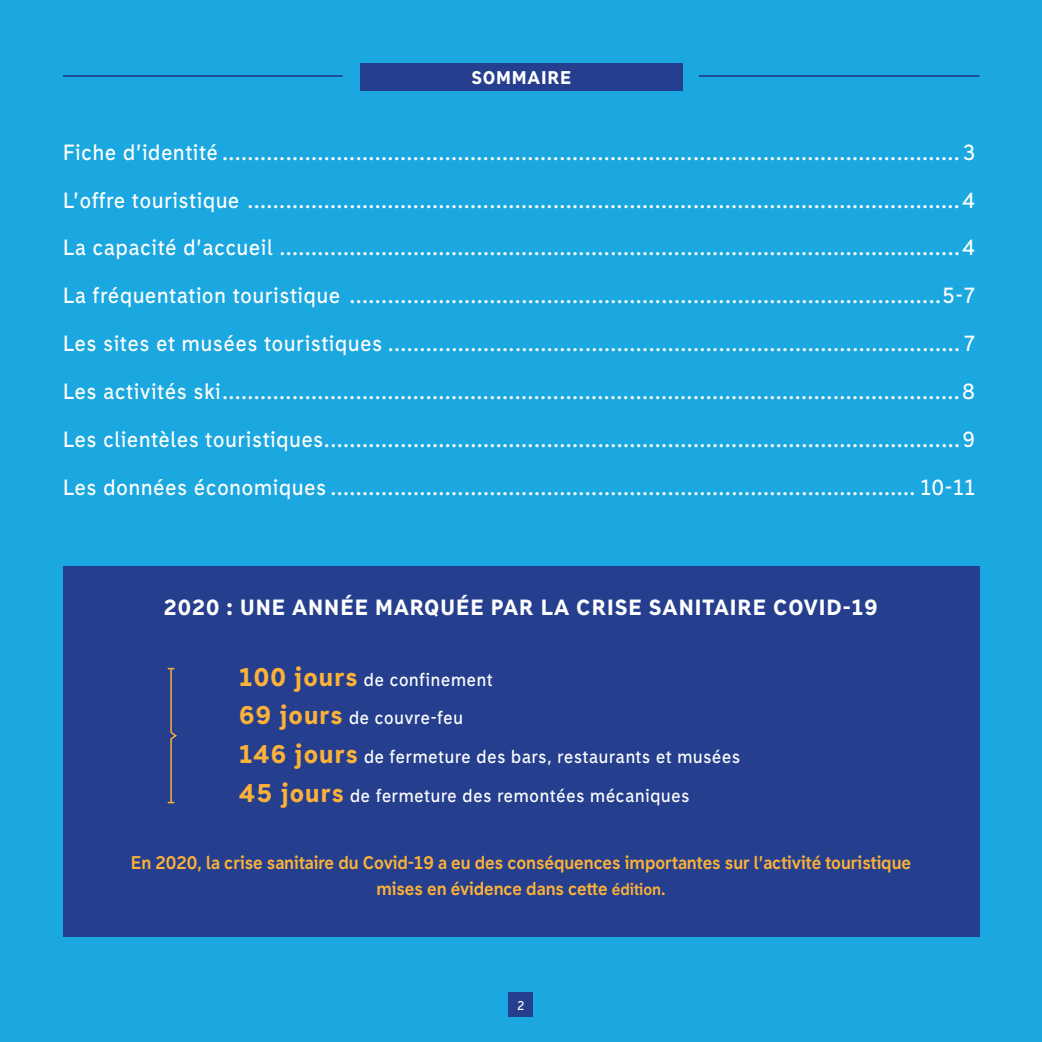
<style>
.page{position:relative;width:1042px;height:1042px;background:#1ba7df}
.page>*{position:absolute;margin:0;border:0;box-sizing:border-box;transform-origin:0 0}
.t1{font:700 21px "Madras";letter-spacing:.05em;color:#fff}
.t2{font:900 21px "Madras";letter-spacing:.045em;color:#fff}
.t3{font:700 17.5px "Madras";letter-spacing:.05em;color:#fff}
.t4{font:800 17.5px "Madras";color:#fcb139}
.t5{font:900 17.5px "Madras";letter-spacing:.045em;color:#fff}
.t6{font:700 12.25px "Madras";color:#fff}
.s1{font-weight:900;font-size:24.5px;color:#fcb139}
.s2{font-size:15.75px}
</style>
<div class="page">
<hr style="left:63px;top:75px;width:280px;height:2px;background:#253f8e">
<hr style="left:699px;top:75px;width:280px;height:2px;background:#253f8e">
<div style="left:360px;top:63px;width:322px;height:27px;background:#253f8e"></div>
<div style="left:508px;top:992px;width:25px;height:25px;background:#253f8e"></div>
<div style="left:63px;top:566px;width:916px;height:370px;background:#253f8e"></div>
<svg style="left:168px;top:667px;width:9px;height:137px"></svg>
<p class="t5" style="left:471px;top:66px;width:101px">SOMMAIRE</p>
<p class="t1" style="left:63px;top:140px;width:913px">Fiche d’identité .................................................................................................................... 3</p>
<p class="t1" style="left:63px;top:187px;width:913px">L’offre touristique ................................................................................................................4</p>
<p class="t1" style="left:63px;top:235px;width:913px">La capacité d’accueil ...........................................................................................................4</p>
<p class="t1" style="left:63px;top:283px;width:913px">La fréquentation touristique .............................................................................................5-7</p>
<p class="t1" style="left:63px;top:331px;width:913px">Les sites et musées touristiques .......................................................................................... 7</p>
<p class="t1" style="left:63px;top:379px;width:913px">Les activités ski....................................................................................................................8</p>
<p class="t1" style="left:63px;top:427px;width:913px">Les clientèles touristiques....................................................................................................9</p>
<p class="t1" style="left:63px;top:474px;width:913px">Les données économiques ............................................................................................ 10-11</p>
<p class="t2" style="left:164px;top:594px;width:715px">2020 : UNE ANNÉE MARQUÉE PAR LA CRISE SANITAIRE COVID-19</p>
<p class="t3" style="left:239px;top:669px;width:255px"><span class="s1">100 jours</span> de confinement</p>
<p class="t3" style="left:239px;top:707px;width:225px"><span class="s1">69 jours</span> de couvre-feu</p>
<p class="t3" style="left:239px;top:746px;width:502px"><span class="s1">146 jours</span> de fermeture des bars, restaurants et musées</p>
<p class="t3" style="left:239px;top:785px;width:452px"><span class="s1">45 jours</span> de fermeture des remontées mécaniques</p>
<p class="t4" style="left:131px;top:852px;width:781px">En 2020, la crise sanitaire du Covid-19 a eu des conséquences importantes sur l’activité touristique</p>
<p class="t4" style="left:376px;top:878px;width:291px">mises en évidence dans cette <span class="s2">édition.</span></p>
<p class="t6" style="left:517px;top:998px;width:8px">2</p>
</div>
